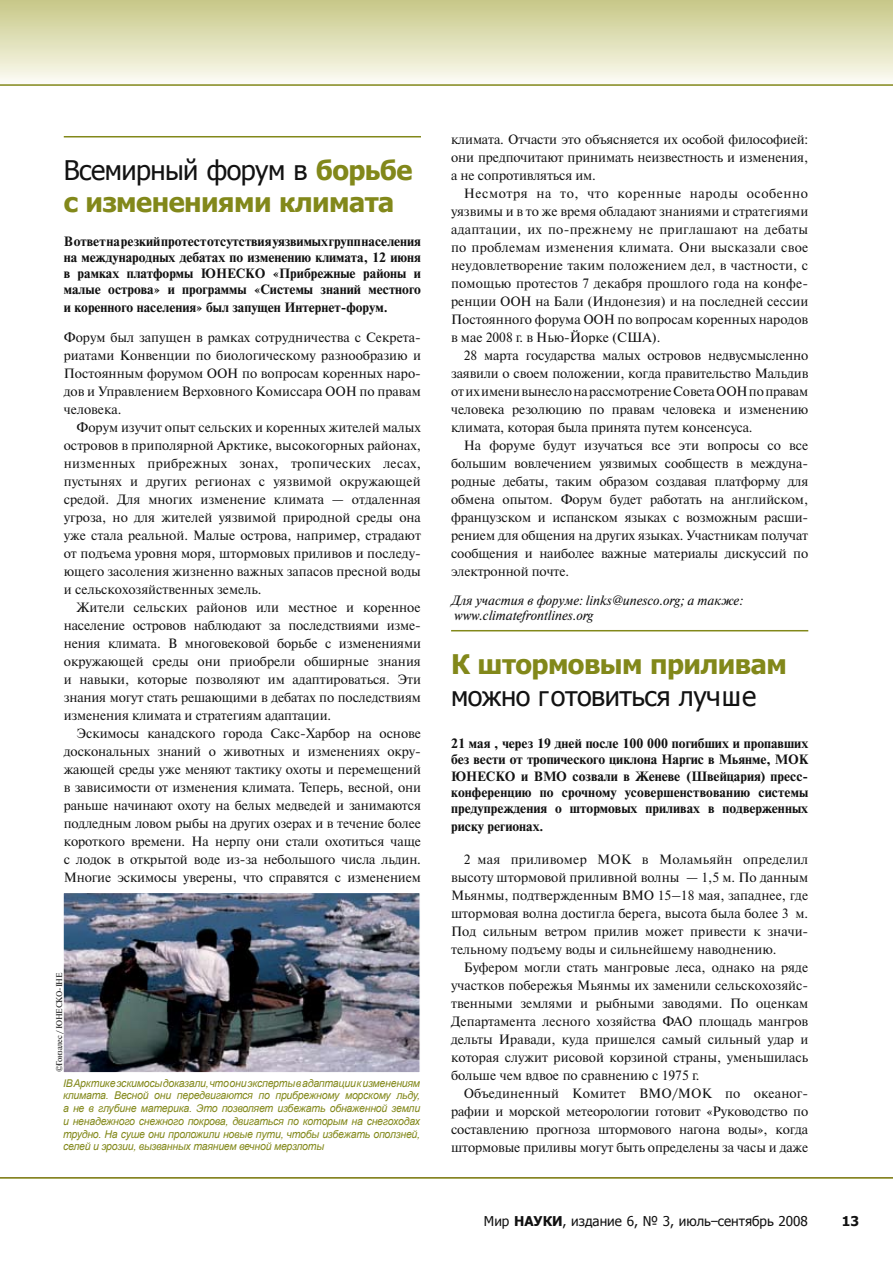
<style>
.page{position:relative;width:893px;height:1263px;background:#fff}
.page>*{position:absolute;margin:0;border:0;box-sizing:border-box;transform-origin:0 0}
.t1{font:700 27px/32.4px "Frutiger";letter-spacing:-.02em;color:#82881a}
.t2{font:27px "Frutiger";letter-spacing:-.02em;color:#121212}
.t3{font:13.5px/18px "Newton C";letter-spacing:-.01em;color:#121212;text-align:justify}
.t4{font:700 13.5px/16.2px "Newton C";color:#121212;text-align:justify}
.t5{font:italic 13.5px/15.8px "Newton C";color:#121212}
.t6{font:13.5px "Frutiger";color:#121212}
.t7{font:700 13.5px "Frutiger";color:#121212}
.t8{font:italic 10.5px/12.8px "Frutiger";letter-spacing:-.02em;color:#82881a;text-align:justify}
.t9{font:8.25px "Newton C";letter-spacing:-.035em;color:#121212}
.s1{font-weight:400;color:#121212}
.s2{font-weight:700}
</style>
<div class="page">
<div style="left:0;top:0;width:893px;height:85px;background:linear-gradient(to bottom,#c7c786,#fdfcf5)"></div>
<hr style="left:0;top:84px;width:893px;height:2px;background:#82881a">
<hr style="left:0;top:1177px;width:893px;height:2px;background:#82881a">
<hr style="left:64px;top:136px;width:357px;height:1px;background:#82881a">
<hr style="left:451px;top:630px;width:357px;height:1px;background:#82881a">
<img style="left:65px;top:894px;width:353px;height:176px">
<div style="left:62px;top:891px;width:359px;height:182px;border:2px solid #fff"></div>
<h1 class="t1" style="left:64px;top:154px;width:350px"><span class="s1">Всемирный форум в</span> борьбе с изменениями климата</h1>
<p class="t4" style="left:64px;top:233px;width:359px">В ответ на резкий протест отсутствия уязвимых групп населения на международных дебатах по изменению климата, 12 июня в рамках платформы ЮНЕСКО «Прибрежные районы и малые острова» и программы «Системы знаний местного</p>
<p class="t4" style="left:64px;top:299px;width:325px">и коренного населения» был запущен Интернет-форум.</p>
<p class="t3" style="left:64px;top:328px;width:359px">Форум был запущен в рамках сотрудничества с Секрета&shy;риатами Конвенции по биологическому разнообразию и Постоянным форумом ООН по вопросам коренных наро&shy;дов и Управлением Верховного Комиссара ООН по правам человека.</p>
<p class="t3" style="left:64px;top:418px;width:359px;text-indent:13px">Форум изучит опыт сельских и коренных жителей малых островов в приполярной Арктике, высокогорных районах, низменных прибрежных зонах, тропических лесах, пустынях и других регионах с уязвимой окружающей средой. Для многих изменение климата — отдаленная угроза, но для жителей уязвимой природной среды она уже стала реальной. Малые острова, например, страдают от подъема уровня моря, штормовых приливов и последу&shy;ющего засоления жизненно важных запасов пресной воды и сельскохозяйственных земель.</p>
<p class="t3" style="left:64px;top:598px;width:359px;text-indent:13px">Жители сельских районов или местное и коренное население островов наблюдают за последствиями изме&shy;нения климата. В многовековой борьбе с изменениями окружающей среды они приобрели обширные знания и навыки, которые позволяют им адаптироваться. Эти знания могут стать решающими в дебатах по последствиям изменения климата и стратегиям адаптации.</p>
<p class="t3" style="left:64px;top:724px;width:359px;text-indent:13px">Эскимосы канадского города Сакс-Харбор на основе доскональных знаний о животных и изменениях окру&shy;жающей среды уже меняют тактику охоты и перемещений в зависимости от изменения климата. Теперь, весной, они раньше начинают охоту на белых медведей и занимаются подледным ловом рыбы на других озерах и в течение более короткого времени. На нерпу они стали охотиться чаще с лодок в открытой воде из-за небольшого числа льдин.<br>Многие эскимосы уверены, что справятся с изменением</p>
<p class="t9" style="left:55px;top:1072px;width:101px;rotate:-90deg">©Гонзалес / ЮНЕСКО-IHE</p>
<p class="t8" style="left:63px;top:1077px;width:359px">IВ Арктике эскимосы доказали, что они эксперты в адаптации к изменениям климата. Весной они передвигаются по прибрежному морскому льду, а не в глубине материка. Это позволяет избежать обнаженной земли и ненадежного снежного покрова, двигаться по которым на снегоходах трудно. На суше они проложили новые пути, чтобы избежать оползней, селей и эрозии, вызванных таянием вечной мерзлоты</p>
<p class="t3" style="left:451px;top:130px;width:359px">климата. Отчасти это объясняется их особой философией: они предпочитают принимать неизвестность и изменения, а не сопротивляться им.</p>
<p class="t3" style="left:451px;top:184px;width:359px;text-indent:13px">Несмотря на то, что коренные народы особенно уязвимы и в то же время обладают знаниями и стратегиями адаптации, их по-прежнему не приглашают на дебаты по проблемам изменения климата. Они высказали свое неудовлетворение таким положением дел, в частности, с помощью протестов 7 декабря прошлого года на конфе&shy;ренции ООН на Бали (Индонезия) и на последней сессии Постоянного форума ООН по вопросам коренных народов в мае 2008 г. в Нью-Йорке (США).</p>
<p class="t3" style="left:451px;top:346px;width:359px;text-indent:13px">28 марта государства малых островов недвусмысленно заявили о своем положении, когда правительство Мальдив от их имени вынесло на рассмотрение Совета ООН по правам человека резолюцию по правам человека и изменению климата, которая была принята путем консенсуса.</p>
<p class="t3" style="left:451px;top:436px;width:359px;text-indent:13px">На форуме будут изучаться все эти вопросы со все большим вовлечением уязвимых сообществ в междуна&shy;родные дебаты, таким образом создавая платформу для обмена опытом. Форум будет работать на английском, французском и испанском языках с возможным расши&shy;рением для общения на других языках. Участникам получат сообщения и наиболее важные материалы дискуссий по электронной почте.</p>
<p class="t5" style="left:451px;top:592px;width:293px">Для участия в форуме: links@unesco.org; а также: www.climatefrontlines.org</p>
<h1 class="t1" style="left:451px;top:647px;width:337px">К штормовым приливам</h1>
<h1 class="t2" style="left:451px;top:679px;width:307px">можно готовиться лучше</h1>
<p class="t4" style="left:451px;top:735px;width:359px">21 мая , через 19 дней после 100 000 погибших и пропавших без вести от тропического циклона Наргис в Мьянме, МОК ЮНЕСКО и ВМО созвали в Женеве (Швейцария) пресс&shy;конференцию по срочному усовершенствованию системы предупреждения о штормовых приливах в подверженных</p>
<p class="t4" style="left:451px;top:818px;width:94px">риску регионах.</p>
<p class="t3" style="left:451px;top:850px;width:359px;text-indent:13px">2 мая приливомер МОК в Моламьяйн определил высоту штормовой приливной волны — 1,5 м. По данным Мьянмы, подтвержденным ВМО 15–18 мая, западнее, где штормовая волна достигла берега, высота была более 3 м.<br>Под сильным ветром прилив может привести к значи&shy;тельному подъему воды и сильнейшему наводнению.</p>
<p class="t3" style="left:451px;top:958px;width:359px;text-indent:13px">Буфером могли стать мангровые леса, однако на ряде участков побережья Мьянмы их заменили сельскохозяйс&shy;твенными землями и рыбными заводями. По оценкам Департамента лесного хозяйства ФАО площадь мангров дельты Иравади, куда пришелся самый сильный удар и которая служит рисовой корзиной страны, уменьшилась больше чем вдвое по сравнению с 1975 г.</p>
<p class="t3" style="left:451px;top:1084px;width:359px;text-indent:13px">Объединенный Комитет ВМО/МОК по океаног&shy;рафии и морской метеорологии готовит «Руководство по составлению прогноза штормового нагона воды», когда штормовые приливы могут быть определены за часы и даже</p>
<p class="t6" style="left:484px;top:1212px;width:325px">Мир <span class="s2">НАУКИ</span>, издание 6, № 3, июль–сентябрь 2008</p>
<p class="t7" style="left:842px;top:1212px;width:19px">13</p>
</div>
